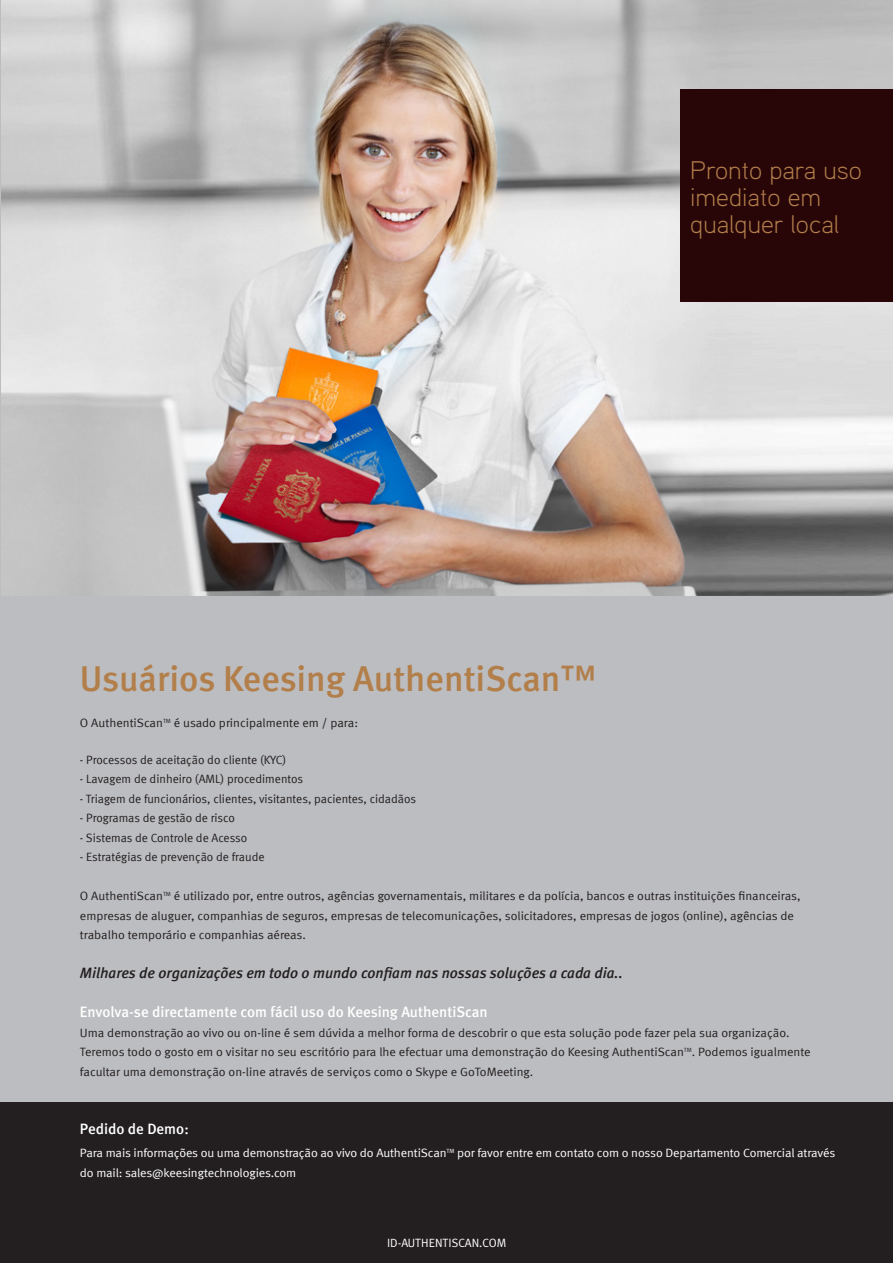
<style>
.page{position:relative;width:893px;height:1263px;background:#bcbdc0}
.page>*{position:absolute;margin:0;border:0;box-sizing:border-box;transform-origin:0 0}
.t1{font:500 36px "Meta";color:#b27e4a}
.t2{font:300 25.5px/27px "Aaux Pro";color:#b27e4a;scale:1.05 1}
.t3{font:italic 500 15px "Meta";color:#231f20}
.t4{font:500 15px "Meta";color:#fff}
.t5{font:12px/19.5px "Meta Normal";color:#231f20;scale:1.05 1}
.t6{font:12px "Meta Normal";color:#231f20}
.t7{font:12px/19.5px "Meta Normal";letter-spacing:-.01em;color:#fff;scale:1.05 1}
.t8{font:12px "Meta";color:#fff}
</style>
<div class="page">
<div style="left:0;top:1102px;width:893px;height:160px;background:#231f20"></div>
<img style="left:1px;top:0;width:892px;height:595px">
<div style="left:680px;top:89px;width:213px;height:213px;background:#280608"></div>
<h2 class="t2" style="left:690px;top:156px;width:165px">Pronto para uso imediato em qualquer local</h2>
<h1 class="t1" style="left:80px;top:657px;width:518px">Usuários Keesing AuthentiScan™</h1>
<p class="t5" style="left:80px;top:713px;width:266px">O AuthentiScan<sup>TM</sup> é usado principalmente em / para:</p>
<p class="t6" style="left:80px;top:752px;width:208px">- Processos de aceitação do cliente (KYC)</p>
<p class="t6" style="left:80px;top:772px;width:225px">- Lavagem de dinheiro (AML) procedimentos</p>
<p class="t6" style="left:80px;top:791px;width:338px">- Triagem de funcionários, clientes, visitantes, pacientes, cidadãos</p>
<p class="t6" style="left:80px;top:811px;width:156px">- Programas de gestão de risco</p>
<p class="t6" style="left:80px;top:830px;width:169px">- Sistemas de Controle de Acesso</p>
<p class="t6" style="left:80px;top:850px;width:186px">- Estratégias de prevenção de fraude</p>
<p class="t5" style="left:80px;top:886px;width:688px">O AuthentiScan<sup>TM</sup> é utilizado por, entre outros, agências governamentais, militares e da polícia, bancos e outras instituições financeiras, empresas de aluguer, companhias de seguros, empresas de telecomunicações, solicitadores, empresas de jogos (online), agências de trabalho temporário e companhias aéreas.</p>
<p class="t3" style="left:80px;top:964px;width:544px">Milhares de organizações em todo o mundo confiam nas nossas soluções a cada dia..</p>
<p class="t4" style="left:80px;top:1003px;width:409px">Envolva-se directamente com fácil uso do Keesing AuthentiScan</p>
<p class="t5" style="left:80px;top:1022px;width:697px">Uma demonstração ao vivo ou on-line é sem dúvida a melhor forma de descobrir o que esta solução pode fazer pela sua organização.<br>Teremos todo o gosto em o visitar no seu escritório para lhe efectuar uma demonstração do Keesing AuthentiScan<sup>TM</sup>. Podemos igualmente facultar uma demonstração on-line através de serviços como o Skype e GoToMeeting.</p>
<p class="t4" style="left:80px;top:1120px;width:110px">Pedido de Demo:</p>
<p class="t7" style="left:80px;top:1143px;width:721px">Para mais informações ou uma demonstração ao vivo do AuthentiScan<sup>TM</sup> por favor entre em contato com o nosso Departamento Comercial através do mail: sales@keesingtechnologies.com</p>
<p class="t8" style="left:387px;top:1236px;width:120px">ID-AUTHENTISCAN.COM</p>
</div>
